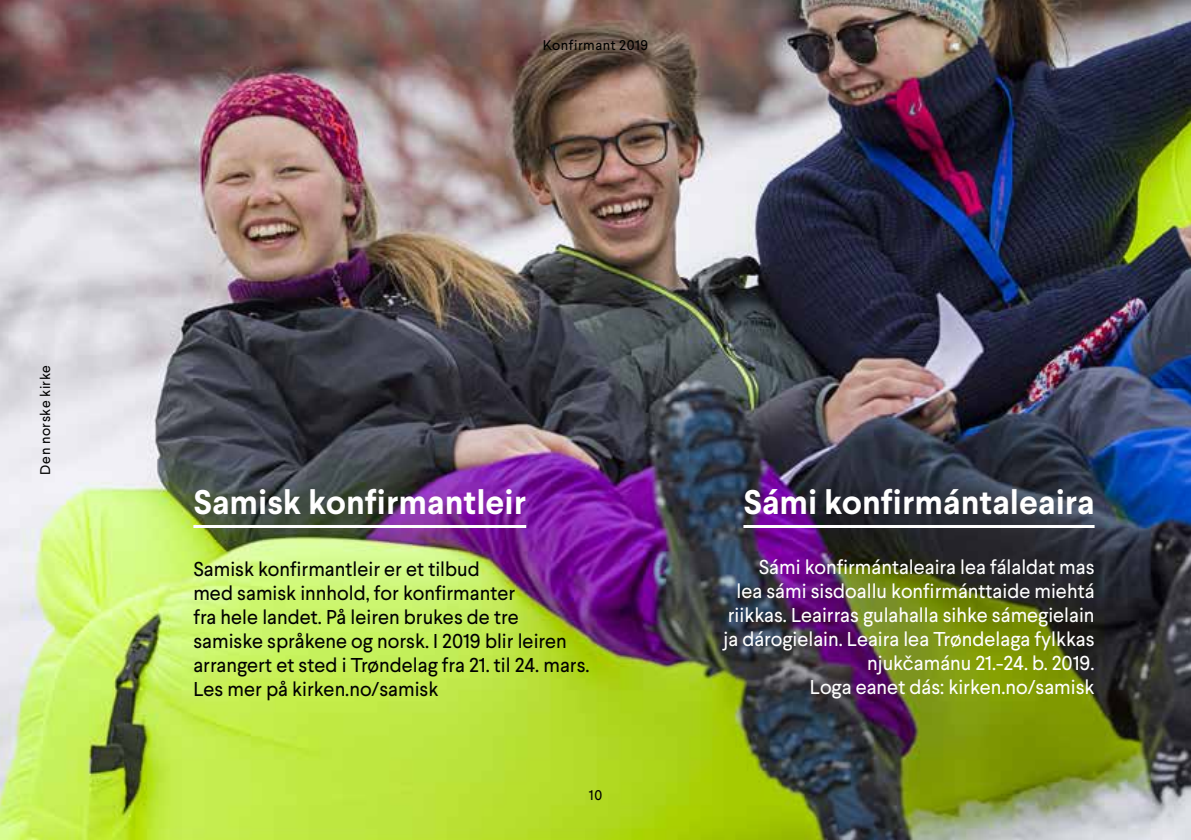
<style>
.page{position:relative;width:1191px;height:840px;background:#fff}
.page>*{position:absolute;margin:0;border:0;box-sizing:border-box;transform-origin:0 0}
.t1{font:700 34px "Larsseit";color:#fff}
.t2{font:20px/24px "Larsseit";color:#fff;text-align:right}
.t3{font:20px/24px "Larsseit";color:#000}
.t4{font:14px "Larsseit";letter-spacing:.035em;color:#000}
</style>
<div class="page">
<img style="left:0;top:0;width:1191px;height:839px">
<hr style="left:743px;top:524px;width:351px;height:3px;background:#fff">
<hr style="left:193px;top:524px;width:333px;height:3px;background:#fff">
<p class="t4" style="left:36px;top:474px;width:111px;rotate:-90deg">Den norske kirke</p>
<p class="t4" style="left:543px;top:36px;width:107px">Konfirmant 2019</p>
<h1 class="t1" style="left:193px;top:479px;width:334px">Samisk konfirmantleir</h1>
<p class="t3" style="left:193px;top:556px;width:397px">Samisk konfirmantleir er et tilbud<br>med samisk innhold, for konfirmanter<br>fra hele landet. På leiren brukes de tre samiske språkene og norsk. I 2019 blir leiren arrangert et sted i Trøndelag fra 21. til 24. mars.<br>Les mer på kirken.no/samisk</p>
<p class="t4" style="left:589px;top:785px;width:15px">10</p>
<h1 class="t1" style="left:743px;top:479px;width:353px">Sámi konfirmántaleaira</h1>
<p class="t2" style="left:723px;top:554px;width:372px">Sámi konfirmántaleaira lea fálaldat mas<br>lea sámi sisdoallu konfirmánttaide miehtá riikkas. Leairras gulahalla sihke sámegielain ja dárogielain. Leaira lea Trøndelaga fylkkas njukčamánu 21.-24. b. 2019.<br>Loga eanet dás: kirken.no/samisk</p>
</div>
